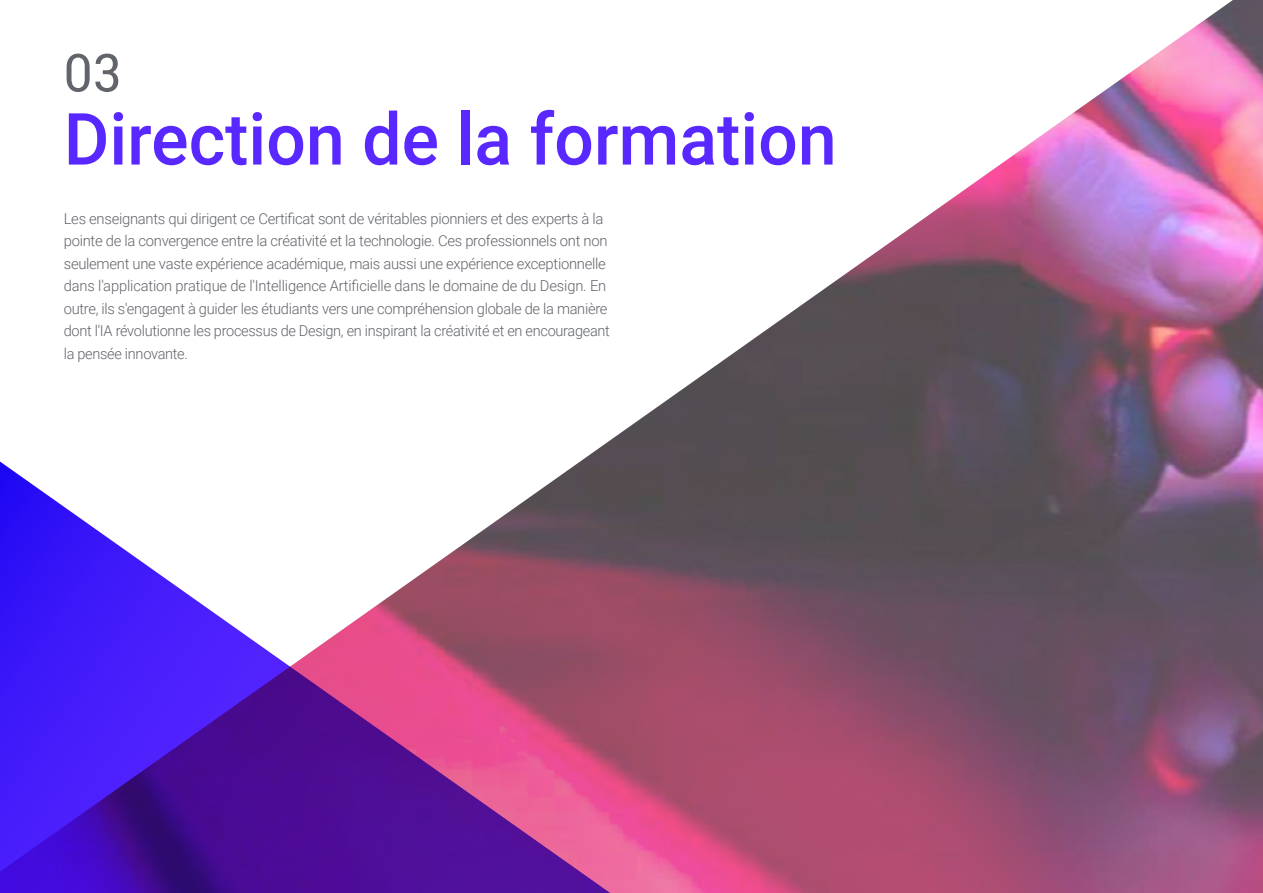
<style>
.page{position:relative;width:1263px;height:893px;background:#fff}
.page>*{position:absolute;margin:0;border:0;box-sizing:border-box;transform-origin:0 0}
.t1{font:500 72px "Roboto";color:#5927ff}
.t2{font:52.5px "Roboto";color:#61646a}
.t3{font:300 15px/22.5px "Roboto";letter-spacing:-.02em;color:#61646a}
</style>
<div class="page">
<img style="left:602px;top:0;width:661px;height:893px">
<svg style="left:0;top:446px;width:640px;height:447px"></svg>
<h2 class="t2" style="left:64px;top:36px;width:59px">03</h2>
<h1 class="t1" style="left:64px;top:89px;width:774px">Direction de la formation</h1>
<p class="t3" style="left:64px;top:207px;width:548px">Les enseignants qui dirigent ce Certificat sont de véritables pionniers et des experts à la pointe de la convergence entre la créativité et la technologie. Ces professionnels ont non seulement une vaste expérience académique, mais aussi une expérience exceptionnelle dans l'application pratique de l'Intelligence Artificielle dans le domaine de du Design. En outre, ils s'engagent à guider les étudiants vers une compréhension globale de la manière dont l'IA révolutionne les processus de Design, en inspirant la créativité et en encourageant la pensée innovante.</p>
</div>
